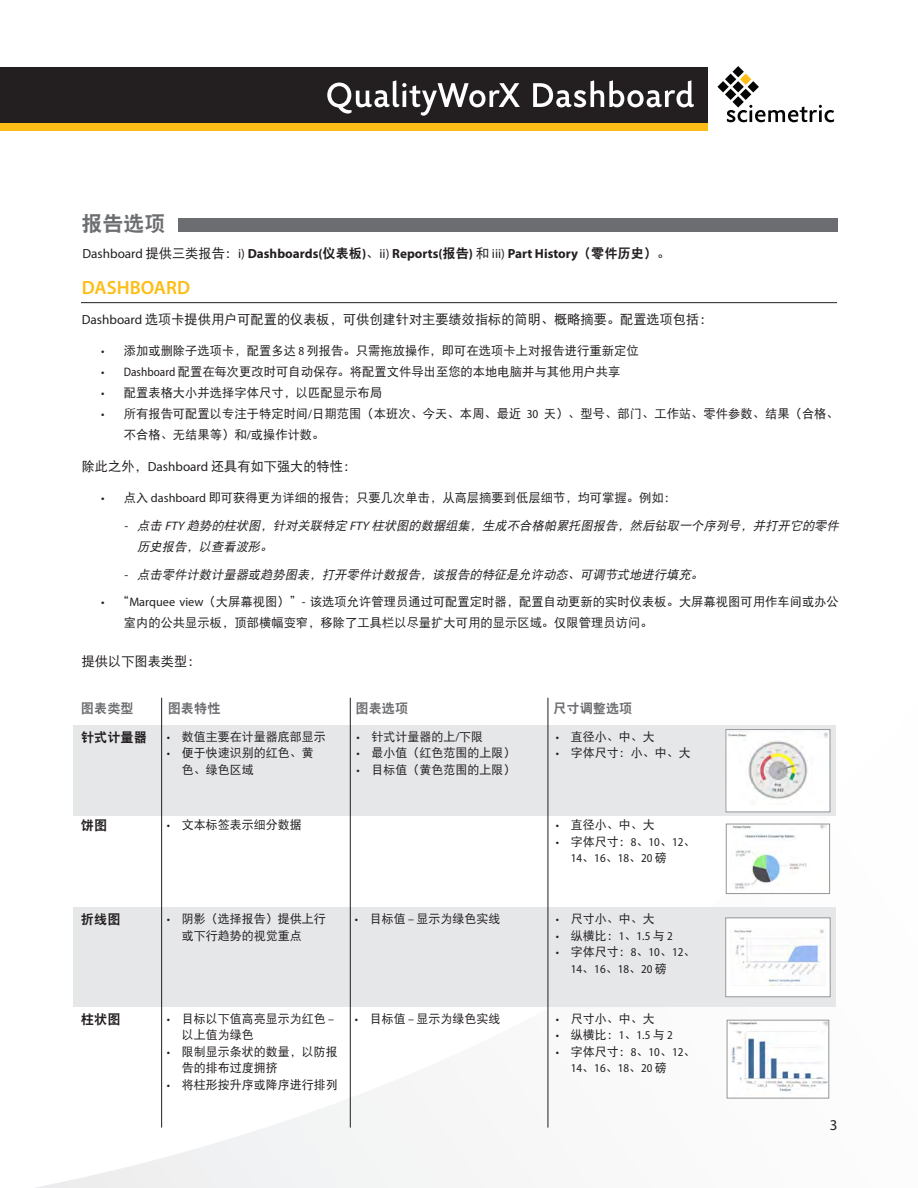
<style>
.page{position:relative;width:918px;height:1188px;background:#fff}
.page>*{position:absolute;margin:0;border:0;box-sizing:border-box;transform-origin:0 0}
.t1{font:21px "DF Hei W9";color:#6c6d70}
.t2{font:600 19.2px "Myriad Pro";color:#fcbe16}
.t3{font:15px "Myriad Pro";color:#231f20}
.t4{font:13.2px "DF Hei W5";color:#231f20}
.t5{font:700 13.2px "Myriad Pro";color:#231f20}
.t6{font:13.2px "DF Hei W9";color:#6c6d70}
.t7{font:13.2px "DF Hei W9";color:#231f20}
.t8{font:12.3px/21px "DF Hei W5";color:#231f20}
.t9{font:italic 12.3px/21px "DF Hei W5";color:#231f20}
.t10{font:12px/16.5px "DF Hei W5";color:#231f20}
.t11{font:semi-condensed 12px/16.5px "Myriad Pro";color:#231f20}
.s1{font-weight:400}
.s2{font-family:"DF Hei W5";font-weight:400}
.s3{font-family:"DF Hei W9";font-weight:400}
.s4{font-family:"Myriad Pro"}
.s5{font-family:"Myriad Pro";font-stretch:semi-condensed}
.s6{font-family:"DF Hei W5";font-stretch:normal}
</style>
<div class="page">
<svg style="left:36px;top:697px;width:800px;height:491px"></svg>
<div style="left:0;top:105px;width:707px;height:26px;background:#fcbe16"></div>
<div style="left:0;top:67px;width:707px;height:55px;background:#231f20"></div>
<svg style="left:717px;top:66px;width:117px;height:56px"></svg>
<svg style="left:327px;top:80px;width:367px;height:36px"></svg>
<div style="left:74px;top:725px;width:762px;height:90px;background:#e6e7e9"></div>
<div style="left:74px;top:907px;width:762px;height:100px;background:#e6e7e9"></div>
<div style="left:178px;top:218px;width:659px;height:13px;background:#6c6d70"></div>
<hr style="left:81px;top:302px;width:756px;height:1px;background:#231f20">
<img style="left:729px;top:826px;width:98px;height:66px">
<div style="left:726px;top:824px;width:104px;height:70px;border:1px solid #939598"></div>
<div style="left:726px;top:730px;width:104px;height:82px;background:#fff"></div>
<img style="left:728px;top:731px;width:100px;height:68px">
<div style="left:726px;top:729px;width:104px;height:83px;border:1px solid #939598"></div>
<img style="left:729px;top:1022px;width:98px;height:74px">
<div style="left:727px;top:1020px;width:102px;height:78px;border:1px solid #939598"></div>
<div style="left:726px;top:918px;width:104px;height:79px;background:#fff"></div>
<img style="left:734px;top:929px;width:90px;height:56px">
<div style="left:725px;top:917px;width:106px;height:80px;border:1px solid #939598"></div>
<hr style="left:161px;top:698px;width:1px;height:430px;background:#231f20">
<hr style="left:350px;top:698px;width:1px;height:430px;background:#231f20">
<hr style="left:548px;top:698px;width:1px;height:430px;background:#231f20">
<p class="t1" style="left:81px;top:213px;width:85px">报告选项</p>
<p class="t5" style="left:82px;top:245px;width:589px"><span class="s1">Dashboard</span> <span class="s2">提供三类报告：</span><span class="s1">i)</span> Dashboards(<span class="s3">仪表板</span>)<span class="s2">、</span><span class="s1">ii)</span> Reports(<span class="s3">报告</span>) <span class="s2">和</span> <span class="s1">iii)</span> Part History<span class="s3">（零件历史）</span><span class="s2">。</span></p>
<p class="t2" style="left:82px;top:275px;width:110px">DASHBOARD</p>
<p class="t4" style="left:82px;top:312px;width:632px"><span class="s4">Dashboard</span> 选项卡提供用户可配置的仪表板，可供创建针对主要绩效指标的简明、概略摘要。配置选项包括：</p>
<p class="t8" style="left:101px;top:340px;width:539px"><span class="s5">•</span> 添加或删除子选项卡，配置多达 <span class="s5">8</span> 列报告。只需拖放操作，即可在选项卡上对报告进行重新定位</p>
<p class="t8" style="left:101px;top:361px;width:521px"><span class="s5">• Dashboard</span> 配置在每次更改时可自动保存。将配置文件导出至您的本地电脑并与其他用户共享</p>
<p class="t8" style="left:101px;top:382px;width:282px"><span class="s5">•</span> 配置表格大小并选择字体尺寸，以匹配显示布局</p>
<p class="t8" style="left:124px;top:403px;width:717px;text-indent:-22px"><span class="s5">•</span> 所有报告可配置以专注于特定时间<span class="s5">/</span>日期范围（本班次、今天、本周、最近 <span class="s5">30</span> 天）、型号、部门、工作站、零件参数、结果（合格、不合格、无结果等）和<span class="s5">/</span>或操作计数。</p>
<p class="t4" style="left:82px;top:459px;width:276px">除此之外，<span class="s4">Dashboard</span> 还具有如下强大的特性：</p>
<p class="t8" style="left:101px;top:487px;width:576px"><span class="s4">•</span> 点入 <span class="s4">dashboard</span> 即可获得更为详细的报告；只要几次单击，从高层摘要到低层细节，均可掌握。例如：</p>
<p class="t9" style="left:137px;top:515px;width:706px;text-indent:-13px"><span class="s4">-</span> 点击 <span class="s4">FTY</span> 趋势的柱状图，针对关联特定 <span class="s4">FTY</span> 柱状图的数据组集，生成不合格帕累托图报告，然后钻取一个序列号，并打开它的零件历史报告，以查看波形。</p>
<p class="t9" style="left:124px;top:564px;width:583px"><span class="s4">-</span> 点击零件计数计量器或趋势图表，打开零件计数报告，该报告的特征是允许动态、可调节式地进行填充。</p>
<p class="t8" style="left:124px;top:592px;width:717px;text-indent:-22px"><span class="s4">•</span> “<span class="s4">Marquee view</span>（大屏幕视图）”<span class="s4">-</span> 该选项允许管理员通过可配置定时器，配置自动更新的实时仪表板。大屏幕视图可用作车间或办公室内的公共显示板，顶部横幅变窄，移除了工具栏以尽量扩大可用的显示区域。仅限管理员访问。</p>
<p class="t4" style="left:82px;top:654px;width:120px">提供以下图表类型：</p>
<p class="t6" style="left:81px;top:701px;width:54px">图表类型</p>
<p class="t6" style="left:168px;top:701px;width:54px">图表特性</p>
<p class="t6" style="left:356px;top:701px;width:54px">图表选项</p>
<p class="t6" style="left:553px;top:701px;width:81px">尺寸调整选项</p>
<p class="t7" style="left:81px;top:730px;width:67px">针式计量器</p>
<p class="t10" style="left:167px;top:728px;width:160px"><span class="s5">•</span> 数值主要在计量器底部显示</p>
<p class="t10" style="left:182px;top:745px;width:133px;text-indent:-15px"><span class="s5">•</span> 便于快速识别的红色、黄色、绿色区域</p>
<p class="t10" style="left:356px;top:728px;width:128px"><span class="s5">•</span> 针式计量器的上<span class="s5">/</span>下限</p>
<p class="t10" style="left:356px;top:745px;width:160px"><span class="s5">•</span> 最小值（红色范围的上限）</p>
<p class="t10" style="left:356px;top:761px;width:160px"><span class="s5">•</span> 目标值（黄色范围的上限）</p>
<p class="t10" style="left:556px;top:728px;width:100px"><span class="s5">•</span> 直径小、中、大</p>
<p class="t10" style="left:556px;top:745px;width:136px"><span class="s5">•</span> 字体尺寸：小、中、大</p>
<p class="t7" style="left:81px;top:819px;width:28px">饼图</p>
<p class="t10" style="left:167px;top:817px;width:136px"><span class="s5">•</span> 文本标签表示细分数据</p>
<p class="t10" style="left:556px;top:817px;width:100px"><span class="s5">•</span> 直径小、中、大</p>
<p class="t11" style="left:571px;top:834px;width:126px;text-indent:-15px">• <span class="s6">字体尺寸：</span>8<span class="s6">、</span>10<span class="s6">、</span>12<span class="s6">、<br></span>14<span class="s6">、</span>16<span class="s6">、</span>18<span class="s6">、</span>20 <span class="s6">磅</span></p>
<p class="t7" style="left:81px;top:913px;width:41px">折线图</p>
<p class="t7" style="left:81px;top:1012px;width:41px">柱状图</p>
<p class="t10" style="left:182px;top:911px;width:145px;text-indent:-15px"><span class="s5">•</span> 阴影（选择报告）提供上行或下行趋势的视觉重点</p>
<p class="t10" style="left:355px;top:911px;width:147px"><span class="s5">•</span> 目标值 <span class="s5">–</span> 显示为绿色实线</p>
<p class="t10" style="left:182px;top:1010px;width:154px;text-indent:-15px"><span class="s5">•</span> 目标以下值高亮显示为红色 <span class="s5">–</span>以上值为绿色</p>
<p class="t10" style="left:182px;top:1043px;width:157px;text-indent:-15px"><span class="s5">•</span> 限制显示条状的数量，以防报告的排布过度拥挤</p>
<p class="t10" style="left:167px;top:1076px;width:172px"><span class="s5">•</span> 将柱形按升序或降序进行排列</p>
<p class="t10" style="left:355px;top:1010px;width:147px"><span class="s5">•</span> 目标值 <span class="s5">–</span> 显示为绿色实线</p>
<p class="t10" style="left:556px;top:911px;width:100px"><span class="s5">•</span> 尺寸小、中、大</p>
<p class="t11" style="left:556px;top:927px;width:118px">• <span class="s6">纵横比：</span>1<span class="s6">、</span>1.5 <span class="s6">与</span> 2</p>
<p class="t11" style="left:571px;top:944px;width:126px;text-indent:-15px">• <span class="s6">字体尺寸：</span>8<span class="s6">、</span>10<span class="s6">、</span>12<span class="s6">、<br></span>14<span class="s6">、</span>16<span class="s6">、</span>18<span class="s6">、</span>20 <span class="s6">磅</span></p>
<p class="t10" style="left:556px;top:1010px;width:100px"><span class="s5">•</span> 尺寸小、中、大</p>
<p class="t11" style="left:556px;top:1027px;width:118px">• <span class="s6">纵横比：</span>1<span class="s6">、</span>1.5 <span class="s6">与</span> 2</p>
<p class="t11" style="left:571px;top:1044px;width:126px;text-indent:-15px">• <span class="s6">字体尺寸：</span>8<span class="s6">、</span>10<span class="s6">、</span>12<span class="s6">、<br></span>14<span class="s6">、</span>16<span class="s6">、</span>18<span class="s6">、</span>20 <span class="s6">磅</span></p>
<p class="t3" style="left:830px;top:1116px;width:9px">3</p>
</div>
